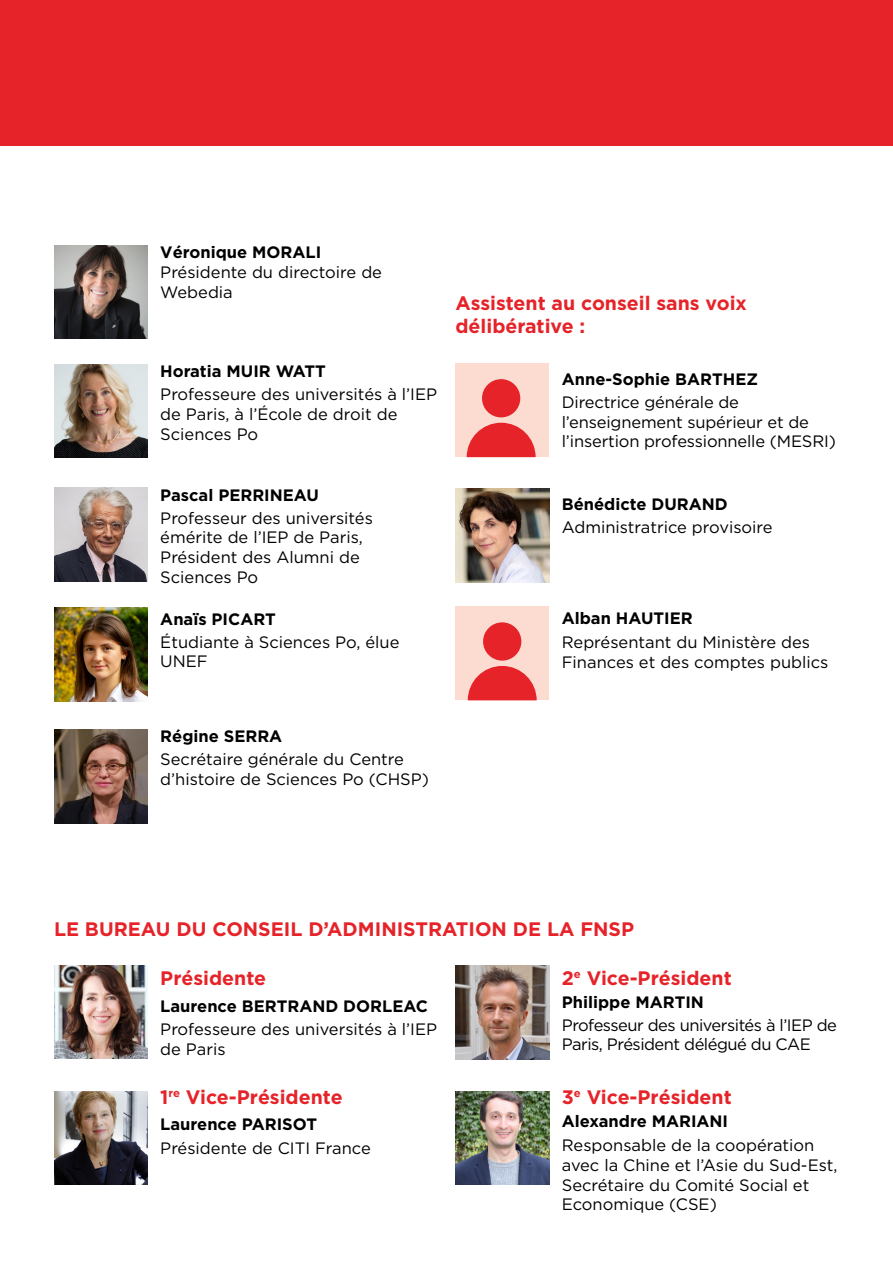
<style>
.page{position:relative;width:893px;height:1263px;background:#fff}
.page>*{position:absolute;margin:0;border:0;box-sizing:border-box;transform-origin:0 0}
.t1{font:700 19.5px/23.4px "Gotham";color:#e52329}
.t2{font:16.5px/19.8px "Gotham";color:#000}
.t3{font:700 16.5px "Gotham";color:#000}
.t4{font:16.5px/19.8px "Gotham";letter-spacing:-.03em;color:#000}
</style>
<div class="page">
<div style="left:0;top:0;width:893px;height:146px;background:#e52329"></div>
<img style="left:54px;top:245px;width:94px;height:94px">
<img style="left:54px;top:364px;width:94px;height:94px">
<img style="left:54px;top:488px;width:94px;height:93px">
<img style="left:54px;top:607px;width:94px;height:94px">
<img style="left:54px;top:730px;width:94px;height:93px">
<div style="left:455px;top:363px;width:94px;height:94px;background:#fcdbd0"></div>
<img style="left:455px;top:489px;width:94px;height:93px">
<div style="left:455px;top:607px;width:94px;height:93px;background:#fcdbd0"></div>
<img style="left:54px;top:965px;width:94px;height:94px">
<img style="left:54px;top:1091px;width:94px;height:93px">
<img style="left:455px;top:965px;width:94px;height:94px">
<img style="left:455px;top:1091px;width:94px;height:94px">
<div style="left:483px;top:622px;width:38px;height:39px;background:#e52329;border-radius:50%"></div>
<svg style="left:468px;top:666px;width:69px;height:34px"></svg>
<div style="left:482px;top:379px;width:38px;height:38px;background:#e52329;border-radius:50%"></div>
<svg style="left:467px;top:423px;width:69px;height:34px"></svg>
<p class="t3" style="left:160px;top:243px;width:162px">Véronique MORALI</p>
<p class="t2" style="left:160px;top:262px;width:223px">Présidente du directoire de<br>Webedia</p>
<p class="t3" style="left:160px;top:362px;width:167px">Horatia MUIR WATT</p>
<p class="t2" style="left:160px;top:384px;width:278px">Professeure des universités à l’IEP de Paris, à l’École de droit de<br>Sciences Po</p>
<p class="t3" style="left:160px;top:485px;width:160px">Pascal PERRINEAU</p>
<p class="t2" style="left:160px;top:507px;width:214px">Professeur des universités émérite de l’IEP de Paris,<br>Président des Alumni de<br>Sciences Po</p>
<p class="t3" style="left:160px;top:609px;width:117px">Anaïs PICART</p>
<p class="t2" style="left:160px;top:631px;width:241px">Étudiante à Sciences Po, élue<br>UNEF</p>
<p class="t1" style="left:455px;top:290px;width:293px">Assistent au conseil sans voix délibérative :</p>
<p class="t3" style="left:562px;top:369px;width:198px">Anne-Sophie BARTHEZ</p>
<p class="t2" style="left:562px;top:392px;width:276px">Directrice générale de l’enseignement supérieur et de l’insertion professionnelle (MESRI)</p>
<p class="t3" style="left:562px;top:495px;width:167px">Bénédicte DURAND</p>
<p class="t2" style="left:562px;top:517px;width:212px">Administratrice provisoire</p>
<p class="t3" style="left:562px;top:608px;width:133px">Alban HAUTIER</p>
<p class="t2" style="left:562px;top:632px;width:268px">Représentant du Ministère des<br>Finances et des comptes publics</p>
<p class="t3" style="left:160px;top:727px;width:124px">Régine SERRA</p>
<p class="t2" style="left:160px;top:749px;width:270px">Secrétaire générale du Centre d’histoire de Sciences Po (CHSP)</p>
<p class="t1" style="left:54px;top:917px;width:582px">LE BUREAU DU CONSEIL D’ADMINISTRATION DE LA FNSP</p>
<p class="t1" style="left:160px;top:966px;width:107px">Présidente</p>
<p class="t3" style="left:160px;top:996px;width:269px">Laurence BERTRAND DORLEAC</p>
<p class="t2" style="left:160px;top:1019px;width:278px">Professeure des universités à l’IEP de Paris</p>
<p class="t1" style="left:160px;top:1084px;width:184px">1<sup>re</sup> Vice-Présidente</p>
<p class="t3" style="left:160px;top:1115px;width:158px">Laurence PARISOT</p>
<p class="t2" style="left:160px;top:1138px;width:212px">Présidente de CITI France</p>
<p class="t1" style="left:562px;top:965px;width:172px">2<sup>e</sup> Vice-Président</p>
<p class="t3" style="left:562px;top:992px;width:144px">Philippe MARTIN</p>
<p class="t4" style="left:562px;top:1014px;width:277px">Professeur des universités à l’IEP de<br>Paris, Président délégué du CAE</p>
<p class="t1" style="left:562px;top:1084px;width:171px">3<sup>e</sup> Vice-Président</p>
<p class="t3" style="left:562px;top:1112px;width:168px">Alexandre MARIANI</p>
<p class="t2" style="left:562px;top:1135px;width:277px">Responsable de la coopération avec la Chine et l’Asie du Sud-Est,<br>Secrétaire du Comité Social et<br>Economique (CSE)</p>
</div>
